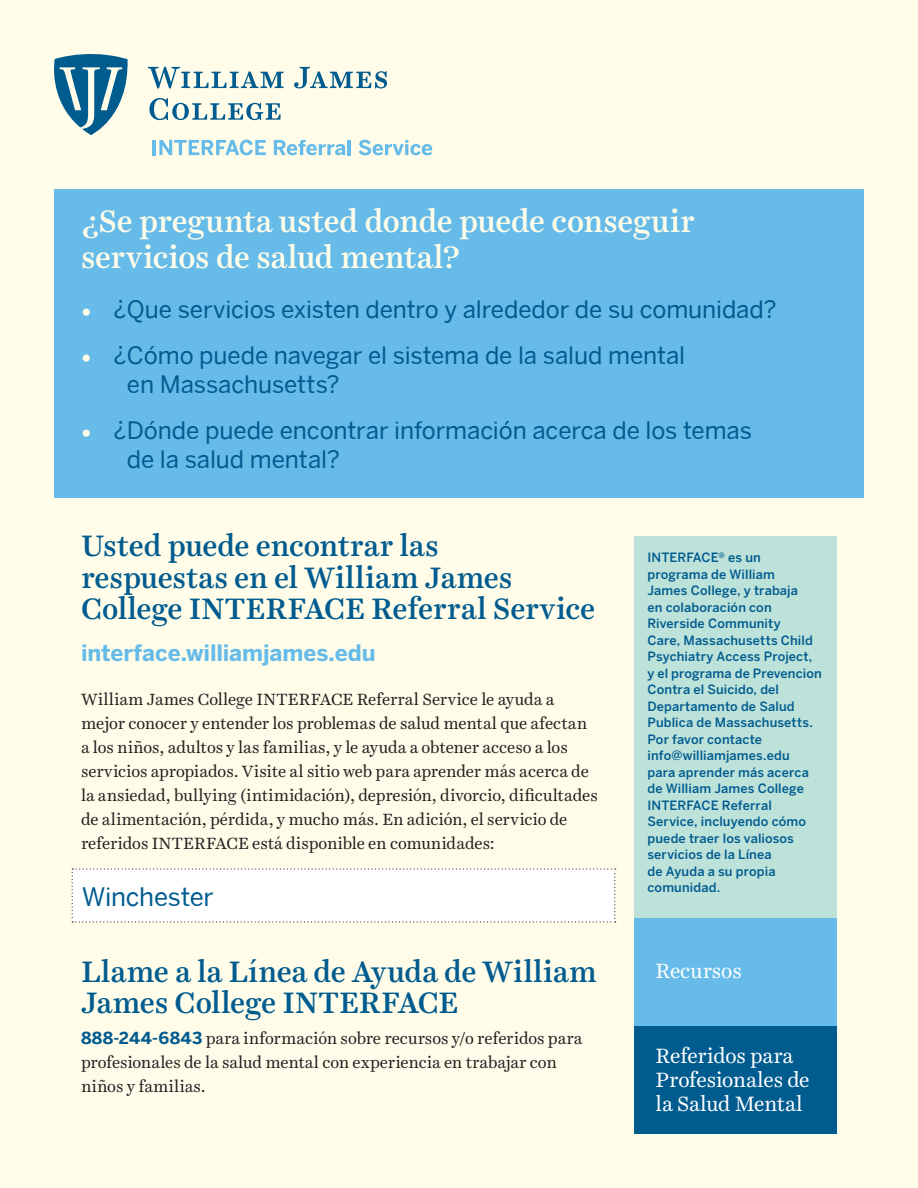
<style>
.page{position:relative;width:918px;height:1188px;background:#fffde9}
.page>*{position:absolute;margin:0;border:0;box-sizing:border-box;transform-origin:0 0}
.t1{font:500 31.5px/36px "Harriet Text";letter-spacing:-.01em;color:#fffde9}
.Body_heads{font:500 30px/31.5px "Harriet Text";letter-spacing:-.01em;color:#005b8f}
.t2{font:27px/46.5px "Minion Pro";color:#fffde9}
.Town{font:25.5px "Benton Sans";letter-spacing:-.01em;color:#005b8f}
.t3{font:24px/46.5px "Benton Sans";letter-spacing:-.005em;color:#005b8f}
.t4{font:700 22.5px "Benton Sans";letter-spacing:-.005em;color:#66bbe9}
.t5{font:21px/24px "Harriet Text";letter-spacing:-.01em;color:#fff}
.body_text__space_aft{font:16.5px/24px "Harriet Text";letter-spacing:-.005em;color:#231f20}
.t6{font:500 12.75px/16.5px "Benton Sans";letter-spacing:.01em;color:#005b8f}
.s1{font-family:"Benton Sans";font-weight:700;color:#005b8f}
</style>
<div class="page">
<div style="left:54px;top:189px;width:810px;height:309px;background:#66bbe9"></div>
<div style="left:634px;top:536px;width:202px;height:382px;background:#bde2da"></div>
<div style="left:634px;top:918px;width:202px;height:108px;background:#66bbe9"></div>
<div style="left:634px;top:1026px;width:202px;height:108px;background:#005b8f"></div>
<svg style="left:54px;top:54px;width:74px;height:81px"></svg>
<svg style="left:148px;top:67px;width:136px;height:21px"></svg>
<svg style="left:294px;top:67px;width:93px;height:22px"></svg>
<svg style="left:149px;top:98px;width:132px;height:22px"></svg>
<hr style="left:153px;top:140px;width:3px;height:15px;background:#66bbe9">
<svg style="left:159px;top:140px;width:107px;height:15px"></svg>
<svg style="left:274px;top:140px;width:71px;height:15px"></svg>
<hr style="left:348px;top:140px;width:3px;height:15px;background:#66bbe9">
<svg style="left:359px;top:140px;width:73px;height:15px"></svg>
<div style="left:72px;top:869px;width:544px;height:54px;background:#fff"></div>
<h1 class="t1" style="left:81px;top:203px;width:615px">¿Se pregunta usted donde puede conseguir servicios de salud mental?</h1>
<h3 class="t2" style="left:81px;top:286px;width:12px">• •</h3>
<h3 class="t2" style="left:81px;top:407px;width:12px">•</h3>
<h3 class="t3" style="left:113px;top:285px;width:665px">¿Que servicios existen dentro y alrededor de su comunidad? ¿Cómo puede navegar el sistema de la salud mental</h3>
<h3 class="t3" style="left:113px;top:360px;width:640px;text-indent:14px">en Massachusetts?<br>¿Dónde puede encontrar información acerca de los temas</h3>
<h3 class="t3" style="left:127px;top:435px;width:215px">de la salud mental?</h3>
<h2 class="Body_heads" style="left:81px;top:530px;width:516px">Usted puede encontrar las<br>respuestas en el William James<br>College INTERFACE Referral Service</h2>
<h3 class="t4" style="left:81px;top:639px;width:296px">interface.williamjames.edu</h3>
<p class="body_text__space_aft" style="left:81px;top:687px;width:518px">William James College INTERFACE Referral Service le ayuda a mejor conocer y entender los problemas de salud mental que afectan a los niños, adultos y las familias, y le ayuda a obtener acceso a los servicios apropiados. Visite al sitio web para aprender más acerca de la ansiedad, bullying (intimidación), depresión, divorcio, dificultades de alimentación, pérdida, y mucho más. En adición, el servicio de referidos INTERFACE está disponible en comunidades:</p>
<p class="Town" style="left:82px;top:881px;width:134px">Winchester</p>
<p class="Body_heads" style="left:81px;top:955px;width:518px">Llame a la Línea de Ayuda de William<br>James College INTERFACE</p>
<p class="body_text__space_aft" style="left:81px;top:1026px;width:503px"><span class="s1">888-244-6843</span> para información sobre recursos y/o referidos para profesionales de la salud mental con experiencia en trabajar con niños y familias.</p>
<p class="t6" style="left:647px;top:549px;width:176px">INTERFACE<sup>®</sup> es un programa de William<br>James College, y trabaja<br>en colaboración con<br>Riverside Community<br>Care, Massachusetts Child<br>Psychiatry Access Project, y el programa de Prevencion<br>Contra el Suicido, del<br>Departamento de Salud<br>Publica de Massachusetts.<br>Por favor contacte info@williamjames.edu<br>para aprender más acerca de William James College<br>INTERFACE Referral<br>Service, incluyendo cómo puede traer los valiosos servicios de la Línea<br>de Ayuda a su propia comunidad.</p>
<p class="t5" style="left:656px;top:958px;width:88px">Recursos</p>
<p class="t5" style="left:656px;top:1044px;width:156px">Referidos para<br>Profesionales de la Salud Mental</p>
</div>
